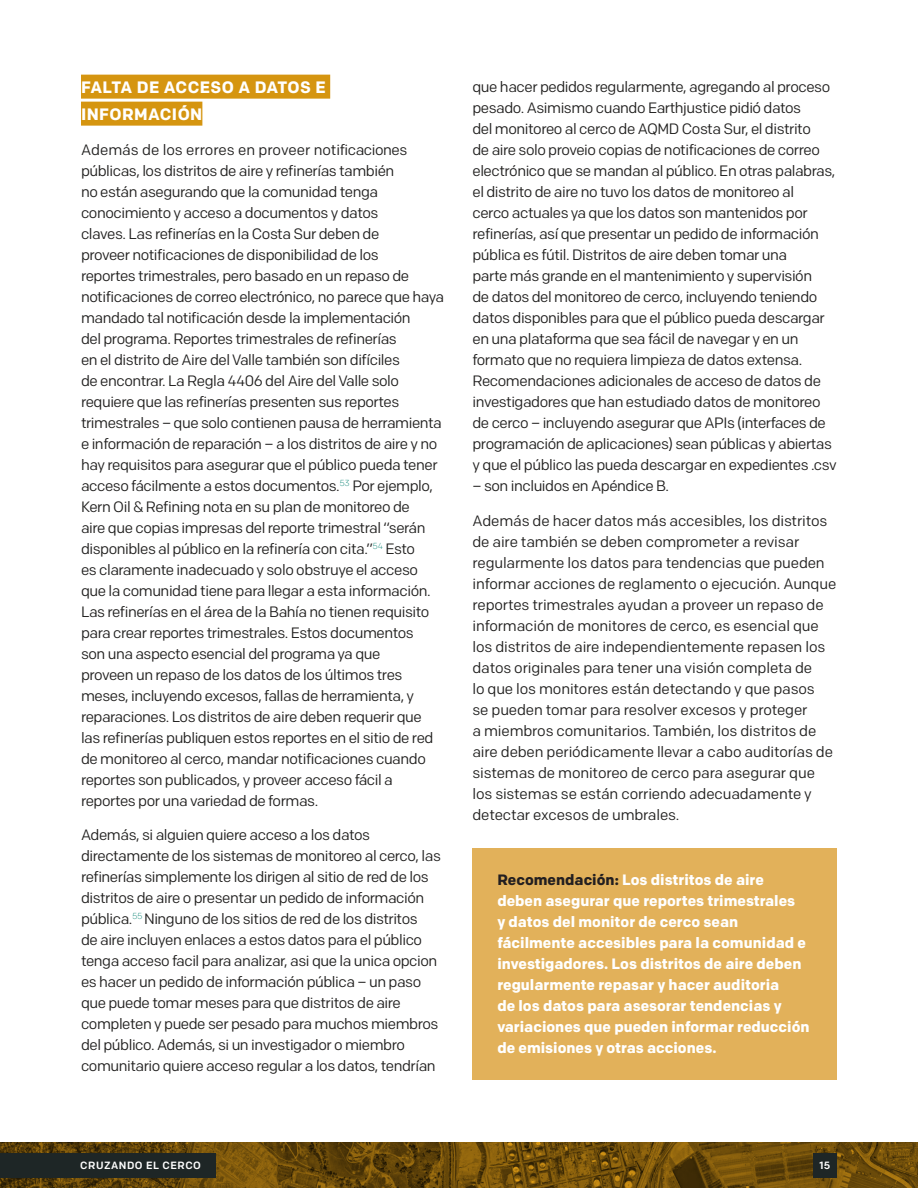
<style>
.page{position:relative;width:918px;height:1188px;background:#fff}
.page>*{position:absolute;margin:0;border:0;box-sizing:border-box;transform-origin:0 0}
.t1{font:700 16.5px/27px "Colfax";letter-spacing:.025em;color:#fff}
.Body{font:15px/21px "Colfax";letter-spacing:-.03em;color:#201f1e}
.Body-2{font:15px/21px "Colfax";letter-spacing:-.01em;color:#201f1e}
.Recommendation_Body{font:700 15px/21px "Colfax";color:#fff}
.t2{font:500 10.5px "Colfax";letter-spacing:.05em;color:#fff}
.s1{color:#231f20}
</style>
<div class="page">
<svg style="left:0;top:1143px;width:918px;height:45px;background:#6c4c09"></svg>
<div style="left:0;top:1153px;width:216px;height:25px;background:#1e2626"></div>
<div style="left:813px;top:1153px;width:24px;height:25px;background:#1e2626"></div>
<div style="left:472px;top:849px;width:365px;height:231px;background:#e2b15a"></div>
<div style="left:81px;top:75px;width:249px;height:24px;background:#d59510"></div>
<div style="left:81px;top:102px;width:121px;height:24px;background:#d59510"></div>
<h2 class="t1" style="left:81px;top:74px;width:246px">FALTA DE ACCESO A DATOS E<br>INFORMACIÓN</h2>
<p class="Body" style="left:81px;top:139px;width:365px">Además de los errores en proveer notificaciones públicas, los distritos de aire y refinerías también<br>no están asegurando que la comunidad tenga conocimiento y acceso a documentos y datos<br>claves. Las refinerías en la Costa Sur deben de<br>proveer notificaciones de disponibilidad de los<br>reportes trimestrales, pero basado en un repaso de notificaciones de correo electrónico, no parece que haya mandado tal notificación desde la implementación<br>del programa. Reportes trimestrales de refinerías<br>en el distrito de Aire del Valle también son difíciles<br>de encontrar. La Regla 4406 del Aire del Valle solo requiere que las refinerías presenten sus reportes trimestrales – que solo contienen pausa de herramienta e información de reparación – a los distritos de aire y no hay requisitos para asegurar que el público pueda tener acceso fácilmente a estos documentos.<sup>53</sup> Por ejemplo, Kern Oil &amp; Refining nota en su plan de monitoreo de<br>aire que copias impresas del reporte trimestral “serán disponibles al público en la refinería con cita.”<sup>54</sup> Esto<br>es claramente inadecuado y solo obstruye el acceso que la comunidad tiene para llegar a esta información.<br>Las refinerías en el área de la Bahía no tienen requisito para crear reportes trimestrales. Estos documentos<br>son una aspecto esencial del programa ya que<br>proveen un repaso de los datos de los últimos tres meses, incluyendo excesos, fallas de herramienta, y reparaciones. Los distritos de aire deben requerir que las refinerías publiquen estos reportes en el sitio de red de monitoreo al cerco, mandar notificaciones cuando reportes son publicados, y proveer acceso fácil a reportes por una variedad de formas.</p>
<p class="Body" style="left:81px;top:825px;width:361px">Además, si alguien quiere acceso a los datos directamente de los sistemas de monitoreo al cerco, las refinerías simplemente los dirigen al sitio de red de los distritos de aire o presentar un pedido de información pública.<sup>55</sup> Ninguno de los sitios de red de los distritos<br>de aire incluyen enlaces a estos datos para el público tenga acceso facil para analizar, asi que la unica opcion es hacer un pedido de información pública – un paso que puede tomar meses para que distritos de aire completen y puede ser pesado para muchos miembros del público. Además, si un investigador o miembro comunitario quiere acceso regular a los datos, tendrían</p>
<p class="Body" style="left:472px;top:76px;width:366px">que hacer pedidos regularmente, agregando al proceso pesado. Asimismo cuando Earthjustice pidió datos<br>del monitoreo al cerco de AQMD Costa Sur, el distrito<br>de aire solo proveio copias de notificaciones de correo electrónico que se mandan al público. En otras palabras, el distrito de aire no tuvo los datos de monitoreo al<br>cerco actuales ya que los datos son mantenidos por refinerías, así que presentar un pedido de información pública es fútil. Distritos de aire deben tomar una<br>parte más grande en el mantenimiento y supervisión<br>de datos del monitoreo de cerco, incluyendo teniendo datos disponibles para que el público pueda descargar en una plataforma que sea fácil de navegar y en un formato que no requiera limpieza de datos extensa.<br>Recomendaciones adicionales de acceso de datos de investigadores que han estudiado datos de monitoreo de cerco – incluyendo asegurar que APIs (interfaces de programación de aplicaciones) sean públicas y abiertas y que el público las pueda descargar en expedientes .csv</p>
<p class="Body" style="left:472px;top:475px;width:198px">– son incluidos en Apéndice B.</p>
<p class="Body-2" style="left:472px;top:510px;width:365px">Además de hacer datos más accesibles, los distritos de aire también se deben comprometer a revisar regularmente los datos para tendencias que pueden informar acciones de reglamento o ejecución. Aunque reportes trimestrales ayudan a proveer un repaso de información de monitores de cerco, es esencial que los distritos de aire independientemente repasen los datos originales para tener una visión completa de<br>lo que los monitores están detectando y que pasos<br>se pueden tomar para resolver excesos y proteger<br>a miembros comunitarios. También, los distritos de aire deben periódicamente llevar a cabo auditorías de sistemas de monitoreo de cerco para asegurar que los sistemas se están corriendo adecuadamente y detectar excesos de umbrales.</p>
<p class="Recommendation_Body" style="left:497px;top:869px;width:314px"><span class="s1">Recomendación:</span> Los distritos de aire deben asegurar que reportes trimestrales<br>y datos del monitor de cerco sean fácilmente accesibles para la comunidad e investigadores. Los distritos de aire deben regularmente repasar y hacer auditoria<br>de los datos para asesorar tendencias y variaciones que pueden informar reducción de emisiones y otras acciones.</p>
<p class="t2" style="left:80px;top:1159px;width:122px">CRUZANDO EL CERCO</p>
<p class="t2" style="left:820px;top:1159px;width:12px">15</p>
</div>
